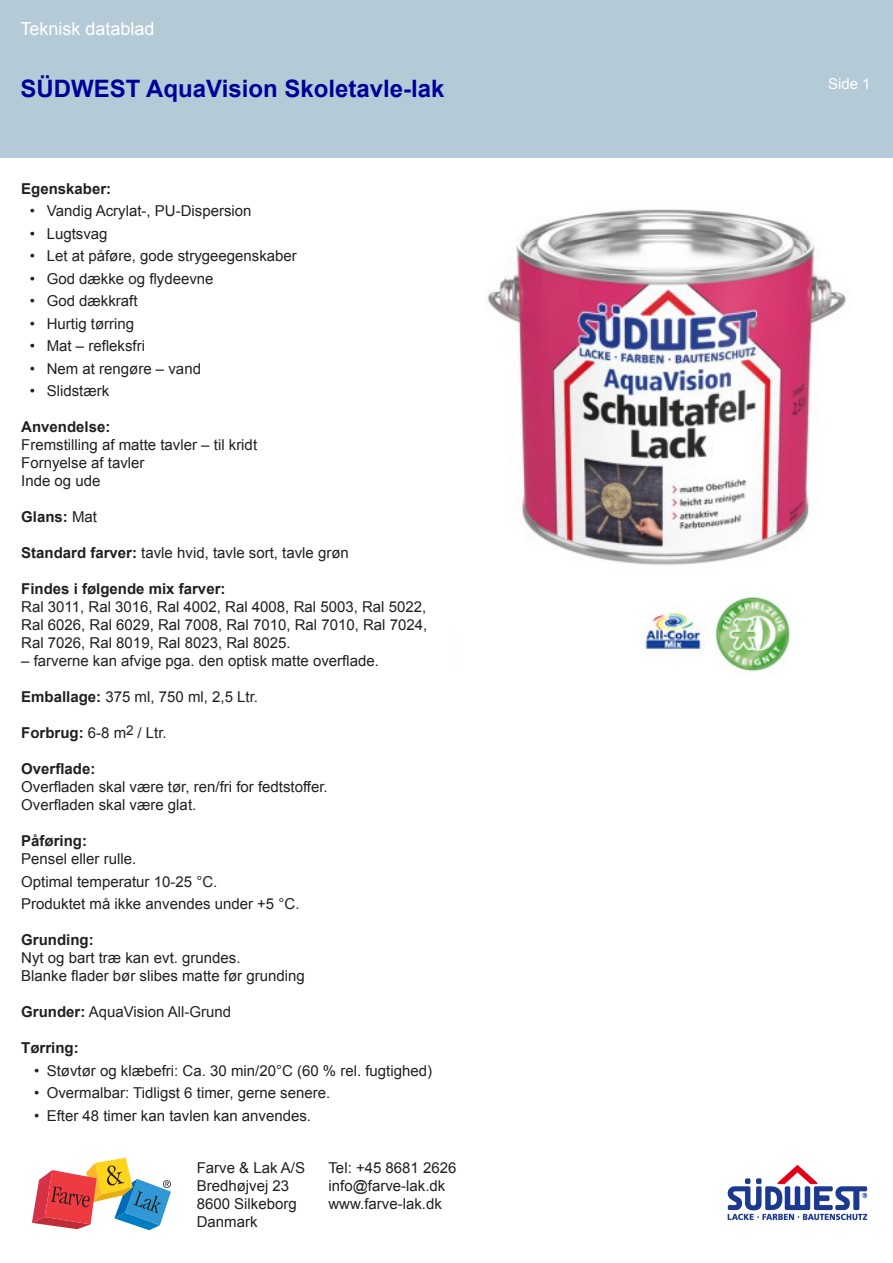
<style>
.page{position:relative;width:893px;height:1263px;background:#fff}
.page>*{position:absolute;margin:0;border:0;box-sizing:border-box;transform-origin:0 0}
.t1{font:700 24px "Arial";color:#009}
.t2{font:18px "Arial";color:#fff}
.t3{font:15px/18px "Arial";color:#231f20}
.t4{font:700 15px "Arial";color:#231f20}
.t5{font:15px "Arial";color:#fff}
.s1{font-weight:400}
.s2{font-weight:700}
</style>
<div class="page">
<div style="left:0;top:0;width:893px;height:157px;background:#b5cad7"></div>
<img style="left:727px;top:1164px;width:141px;height:57px">
<svg style="left:32px;top:1158px;width:139px;height:72px"></svg>
<img style="left:487px;top:209px;width:359px;height:463px">
<p class="t2" style="left:21px;top:17px;width:136px">Teknisk datablad</p>
<h1 class="t1" style="left:21px;top:72px;width:426px">SÜDWEST AquaVision Skoletavle-lak</h1>
<p class="t5" style="left:828px;top:74px;width:44px">Side 1</p>
<p class="t4" style="left:21px;top:178px;width:92px">Egenskaber:</p>
<p class="t3" style="left:30px;top:202px;width:223px">• Vandig Acrylat-, PU-Dispersion</p>
<p class="t3" style="left:30px;top:225px;width:79px">• Lugtsvag</p>
<p class="t3" style="left:30px;top:247px;width:269px">• Let at påføre, gode strygeegenskaber</p>
<p class="t3" style="left:30px;top:270px;width:185px">• God dække og flydeevne</p>
<p class="t3" style="left:30px;top:292px;width:109px">• God dækkraft</p>
<p class="t3" style="left:30px;top:315px;width:106px">• Hurtig tørring</p>
<p class="t3" style="left:30px;top:337px;width:117px">• Mat – refleksfri</p>
<p class="t3" style="left:30px;top:360px;width:173px">• Nem at rengøre – vand</p>
<p class="t3" style="left:30px;top:382px;width:81px">• Slidstærk</p>
<p class="t4" style="left:21px;top:417px;width:91px">Anvendelse:</p>
<p class="t3" style="left:21px;top:436px;width:237px">Fremstilling af matte tavler – til kridt</p>
<p class="t3" style="left:21px;top:454px;width:125px">Fornyelse af tavler</p>
<p class="t3" style="left:21px;top:472px;width:81px">Inde og ude</p>
<p class="t4" style="left:21px;top:507px;width:77px">Glans: <span class="s1">Mat</span></p>
<p class="t3" style="left:21px;top:544px;width:329px"><span class="s2">Standard farver:</span> tavle hvid, tavle sort, tavle grøn</p>
<p class="t4" style="left:21px;top:579px;width:206px">Findes i følgende mix farver:</p>
<p class="t3" style="left:21px;top:598px;width:408px;text-align:justify">Ral 3011, Ral 3016, Ral 4002, Ral 4008, Ral 5003, Ral 5022, Ral 6026, Ral 6029, Ral 7008, Ral 7010, Ral 7010, Ral 7024, Ral 7026, Ral 8019, Ral 8023, Ral 8025.</p>
<p class="t3" style="left:21px;top:652px;width:359px">– farverne kan afvige pga. den optisk matte overflade.</p>
<p class="t3" style="left:21px;top:688px;width:238px"><span class="s2">Emballage:</span> 375 ml, 750 ml, 2,5 Ltr.</p>
<p class="t3" style="left:21px;top:724px;width:147px"><span class="s2">Forbrug:</span> 6-8 m<sup>2</sup> / Ltr.</p>
<p class="t4" style="left:21px;top:759px;width:76px">Overflade:</p>
<p class="t3" style="left:21px;top:778px;width:308px">Overfladen skal være tør, ren/fri for fedtstoffer.</p>
<p class="t3" style="left:21px;top:796px;width:177px">Overfladen skal være glat.</p>
<p class="t4" style="left:21px;top:831px;width:67px">Påføring:</p>
<p class="t3" style="left:21px;top:850px;width:117px">Pensel eller rulle.</p>
<p class="t3" style="left:21px;top:873px;width:198px">Optimal temperatur 10-25 °C.</p>
<p class="t3" style="left:21px;top:895px;width:280px">Produktet må ikke anvendes under +5 °C.</p>
<p class="t4" style="left:21px;top:930px;width:74px">Grunding:</p>
<p class="t3" style="left:21px;top:949px;width:221px">Nyt og bart træ kan evt. grundes.</p>
<p class="t3" style="left:21px;top:967px;width:285px">Blanke flader bør slibes matte før grunding</p>
<p class="t3" style="left:21px;top:1003px;width:211px"><span class="s2">Grunder:</span> AquaVision All-Grund</p>
<p class="t4" style="left:21px;top:1038px;width:59px">Tørring:</p>
<p class="t3" style="left:34px;top:1062px;width:400px">• Støvtør og klæbefri: Ca. 30 min/20°C (60 % rel. fugtighed)</p>
<p class="t3" style="left:34px;top:1084px;width:298px">• Overmalbar: Tidligst 6 timer, gerne senere.</p>
<p class="t3" style="left:34px;top:1107px;width:279px">• Efter 48 timer kan tavlen kan anvendes.</p>
<p class="t3" style="left:197px;top:1159px;width:110px">Farve &amp; Lak A/S<br>Bredhøjvej 23<br>8600 Silkeborg<br>Danmark</p>
<p class="t3" style="left:328px;top:1159px;width:130px">Tel: +45 8681 2626 info@farve-lak.dk www.farve-lak.dk</p>
</div>
